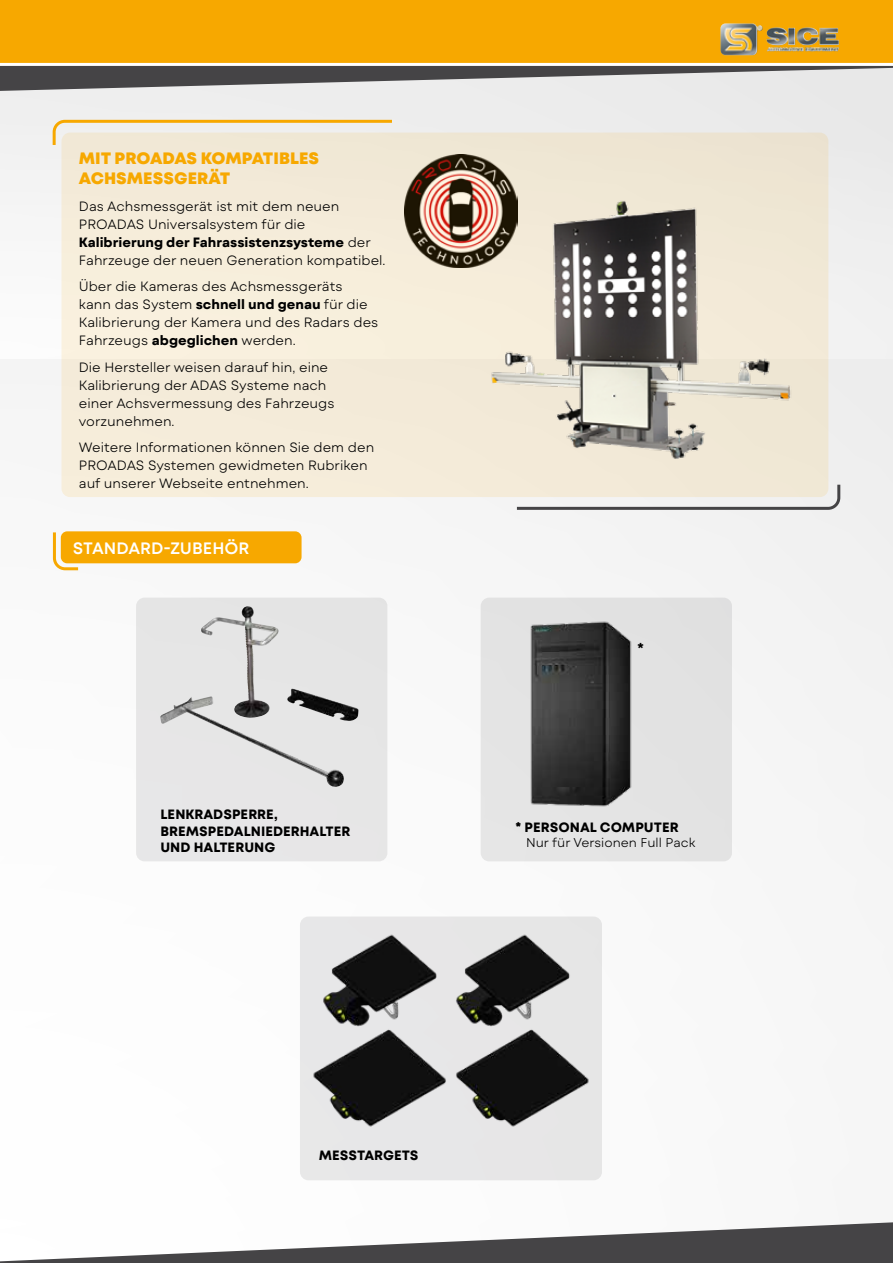
<style>
.page{position:relative;width:893px;height:1263px;background:#fff}
.page>*{position:absolute;margin:0;border:0;box-sizing:border-box;transform-origin:0 0}
.t1{font:800 16.5px/19.8px "Mont Blanc";color:#f7a800}
.t2{font:600 16.5px "Mont Blanc";color:#fff}
.t3{font:600 16.5px "Mont Blanc";color:#000}
.t4{font:300 13.5px/18px "Mont Blanc";color:#000}
.t5{font:700 13.5px/16.2px "Mont Blanc";color:#000}
.t6{font:300 12.75px "Mont Blanc";color:#000}
.s1{font-weight:700}
</style>
<div class="page">
<div style="left:0;top:43px;width:893px;height:1220px;background:#f8f8f8"></div>
<svg style="left:0;top:66px;width:893px;height:49px;fill:#ebebeb"></svg>
<div style="left:0;top:0;width:893px;height:63px;background:#f7a800"></div>
<img style="left:720px;top:23px;width:119px;height:32px">
<svg style="left:0;top:1222px;width:893px;height:41px"></svg>
<div style="left:136px;top:598px;width:251px;height:263px;background:#e6e6e6;border-radius:9px"></div>
<div style="left:300px;top:916px;width:302px;height:264px;background:#e7e6e7;border-radius:9px"></div>
<div style="left:481px;top:598px;width:251px;height:263px;background:#e3e3e3;border-radius:9px"></div>
<img style="left:201px;top:613px;width:47px;height:76px">
<img style="left:313px;top:934px;width:276px;height:193px">
<img style="left:530px;top:621px;width:102px;height:186px">
<div style="left:61px;top:133px;width:767px;height:364px;background:#f4ebd9;border-radius:9px"></div>
<svg style="left:52px;top:118px;width:343px;height:27px"></svg>
<svg style="left:516px;top:482px;width:325px;height:28px"></svg>
<img style="left:477px;top:188px;width:315px;height:271px">
<svg style="left:52px;top:532px;width:29px;height:39px"></svg>
<div style="left:61px;top:531px;width:241px;height:32px;background:#f7a800;border-radius:6px"></div>
<p class="t1" style="left:79px;top:149px;width:242px">MIT PROADAS KOMPATIBLES<br>ACHSMESSGERÄT</p>
<p class="t4" style="left:79px;top:197px;width:308px">Das Achsmessgerät ist mit dem neuen PROADAS Universalsystem für die <span class="s1">Kalibrierung der Fahrassistenzsysteme</span> der Fahrzeuge der neuen Generation kompatibel.</p>
<p class="t4" style="left:79px;top:278px;width:301px">Über die Kameras des Achsmessgeräts<br>kann das System <span class="s1">schnell und genau</span> für die Kalibrierung der Kamera und des Radars des Fahrzeugs <span class="s1">abgeglichen</span> werden.</p>
<p class="t4" style="left:79px;top:358px;width:257px">Die Hersteller weisen darauf hin, eine<br>Kalibrierung der ADAS Systeme nach einer Achsvermessung des Fahrzeugs vorzunehmen.</p>
<p class="t4" style="left:79px;top:439px;width:297px">Weitere Informationen können Sie dem den<br>PROADAS Systemen gewidmeten Rubriken auf unserer Webseite entnehmen.</p>
<p class="t2" style="left:73px;top:538px;width:178px">STANDARD-ZUBEHÖR</p>
<p class="t5" style="left:160px;top:807px;width:191px">LENKRADSPERRE,<br>BREMSPEDALNIEDERHALTER<br>UND HALTERUNG</p>
<p class="t3" style="left:637px;top:638px;width:9px">*</p>
<p class="t5" style="left:516px;top:819px;width:165px">* PERSONAL COMPUTER</p>
<p class="t6" style="left:526px;top:835px;width:171px">Nur für Versionen Full Pack</p>
<p class="t5" style="left:319px;top:1148px;width:101px">MESSTARGETS</p>
</div>
